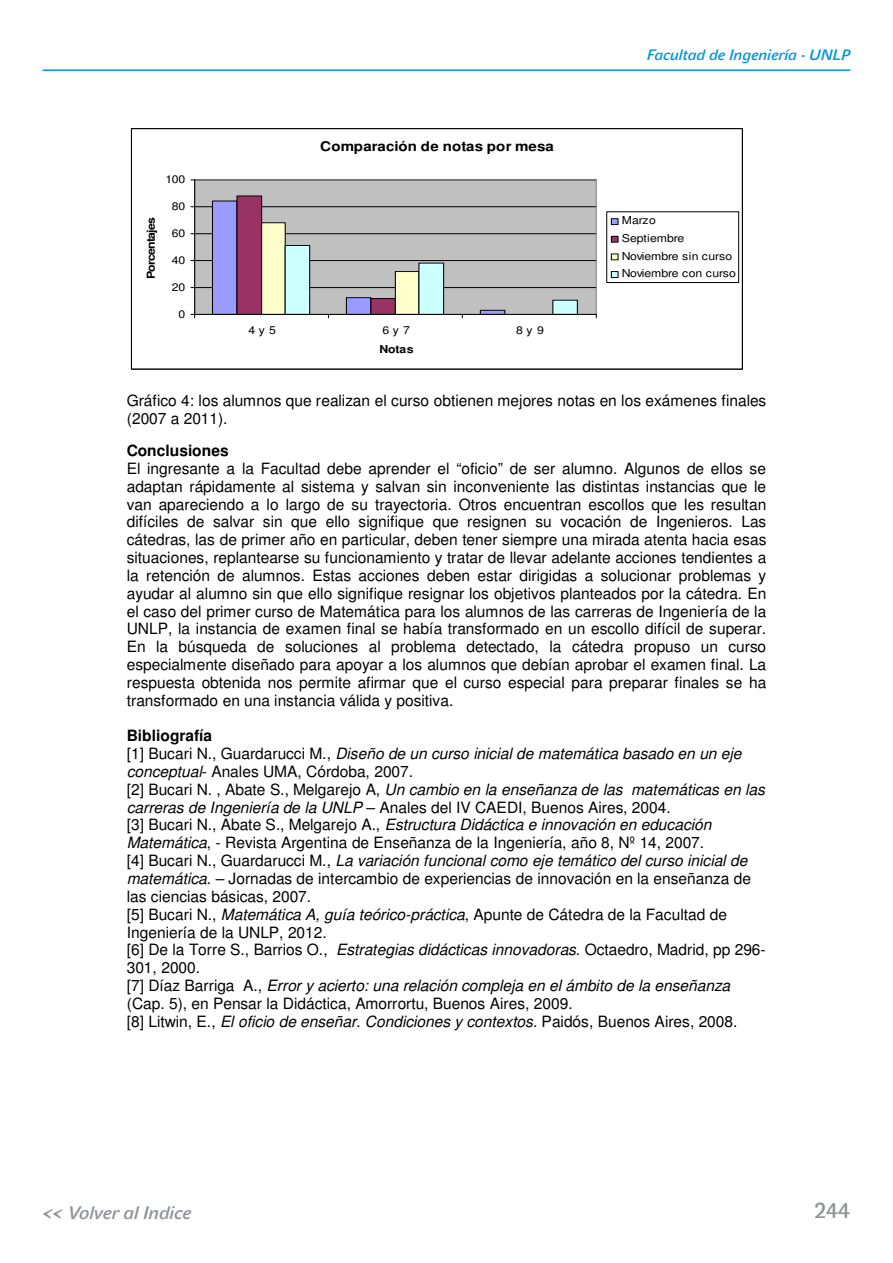
<style>
.page{position:relative;width:893px;height:1263px;background:#fff}
.page>*{position:absolute;margin:0;border:0;box-sizing:border-box;transform-origin:0 0}
.t1{font:21px "John Sans Med SCCE";color:#8f9398}
.t2{font:italic 18px "John Sans Med CE";color:#8f9398}
.t3{font:15.6px/17.9px "Helvetica";color:#000}
.t4{font:italic 15px "John Sans Med CE";color:#0096db}
.t5{font:700 13.5px "Helvetica";letter-spacing:.01em;color:#000;scale:1.12 1}
.t6{font:10.95px/17.7px "Helvetica";letter-spacing:-.015em;color:#000;scale:1.12 1}
.t7{font:700 10.95px "Helvetica";letter-spacing:-.05em;color:#000;scale:1.12 1}
.s1{font-weight:700}
.s2{font-style:italic}
.s3{font-size:21px}
</style>
<div class="page">
<hr style="left:43px;top:69px;width:807px;height:2px;background:#0096db">
<div style="left:195px;top:180px;width:401px;height:134px;background:#c0c0c0"></div>
<hr style="left:195px;top:287px;width:401px;height:1px;background:#000">
<hr style="left:195px;top:260px;width:401px;height:1px;background:#000">
<hr style="left:195px;top:233px;width:401px;height:1px;background:#000">
<hr style="left:195px;top:206px;width:401px;height:1px;background:#000">
<hr style="left:195px;top:180px;width:401px;height:1px;background:#000">
<hr style="left:195px;top:179px;width:401px;height:1px;background:#808080">
<hr style="left:596px;top:180px;width:1px;height:134px;background:#808080">
<div style="left:212px;top:201px;width:25px;height:113px;background:#9a9aff"></div>
<div style="left:212px;top:201px;width:25px;height:114px;border:1px solid #000"></div>
<div style="left:346px;top:298px;width:25px;height:16px;background:#9a9aff"></div>
<div style="left:346px;top:297px;width:25px;height:18px;border:1px solid #000"></div>
<svg style="left:480px;top:310px;width:25px;height:4px"></svg>
<div style="left:237px;top:196px;width:25px;height:118px;background:#9a3365"></div>
<div style="left:371px;top:299px;width:24px;height:15px;background:#9a3365"></div>
<div style="left:370px;top:298px;width:26px;height:17px;border:1px solid #000"></div>
<div style="left:262px;top:223px;width:23px;height:91px;background:#ffc"></div>
<div style="left:261px;top:222px;width:25px;height:93px;border:1px solid #000"></div>
<div style="left:395px;top:272px;width:24px;height:42px;background:#ffc"></div>
<div style="left:395px;top:271px;width:24px;height:44px;border:1px solid #000"></div>
<div style="left:285px;top:245px;width:25px;height:69px;background:#cff"></div>
<div style="left:285px;top:245px;width:25px;height:70px;border:1px solid #000"></div>
<div style="left:419px;top:263px;width:25px;height:51px;background:#cff"></div>
<div style="left:418px;top:263px;width:26px;height:52px;border:1px solid #000"></div>
<div style="left:553px;top:300px;width:24px;height:14px;background:#cff"></div>
<hr style="left:194px;top:180px;width:1px;height:134px;background:#000">
<hr style="left:195px;top:314px;width:401px;height:1px;background:#000">
<div style="left:607px;top:212px;width:132px;height:71px;border:1px solid #000"></div>
<div style="left:611px;top:219px;width:7px;height:6px;background:#9a9aff"></div>
<div style="left:611px;top:218px;width:7px;height:7px;border:1px solid #000"></div>
<div style="left:611px;top:236px;width:7px;height:6px;background:#9a3365"></div>
<div style="left:611px;top:236px;width:7px;height:7px;border:1px solid #000"></div>
<div style="left:611px;top:254px;width:7px;height:6px;background:#ffc"></div>
<div style="left:611px;top:253px;width:7px;height:7px;border:1px solid #000"></div>
<div style="left:611px;top:271px;width:7px;height:7px;border:1px solid #000"></div>
<div style="left:131px;top:128px;width:612px;height:242px;border:1px solid #000"></div>
<p class="t6" style="left:166px;top:171px;width:19px">100</p>
<p class="t6" style="left:172px;top:198px;width:14px">80</p>
<p class="t5" style="left:320px;top:138px;width:210px">Comparación de notas por mesa</p>
<p class="t4" style="left:647px;top:46px;width:205px">Facultad de Ingeniería - UNLP</p>
<p class="t7" style="left:145px;top:279px;width:57px;rotate:-90deg">Porcentajes</p>
<p class="t6" style="left:622px;top:212px;width:104px">Marzo<br>Septiembre<br>Noviembre sin curso<br>Noviembre con curso</p>
<p class="t6" style="left:172px;top:225px;width:14px">60</p>
<p class="t6" style="left:172px;top:252px;width:14px">40</p>
<p class="t6" style="left:172px;top:279px;width:14px">20</p>
<p class="t6" style="left:179px;top:306px;width:8px">0</p>
<p class="t6" style="left:248px;top:322px;width:26px">4 y 5</p>
<p class="t6" style="left:382px;top:322px;width:26px">6 y 7</p>
<p class="t6" style="left:516px;top:322px;width:26px">8 y 9</p>
<p class="t7" style="left:380px;top:343px;width:32px">Notas</p>
<p class="t3" style="left:127px;top:392px;width:641px">Gráfico 4: los alumnos que realizan el curso obtienen mejores notas en los exámenes finales (2007 a 2011).</p>
<p class="t3" style="left:127px;top:443px;width:641px"><span class="s1">Conclusiones<br></span>El ingresante a la Facultad debe aprender el “oficio” de ser alumno. Algunos de ellos se adaptan rápidamente al sistema y salvan sin inconveniente las distintas instancias que le van apareciendo a lo largo de su trayectoria. Otros encuentran escollos que les resultan difíciles de salvar sin que ello signifique que resignen su vocación de Ingenieros. Las cátedras, las de primer año en particular, deben tener siempre una mirada atenta hacia esas situaciones, replantearse su funcionamiento y tratar de llevar adelante acciones tendientes a la retención de alumnos. Estas acciones deben estar dirigidas a solucionar problemas y ayudar al alumno sin que ello signifique resignar los objetivos planteados por la cátedra. En el caso del primer curso de Matemática para los alumnos de las carreras de Ingeniería de la UNLP, la instancia de examen final se había transformado en un escollo difícil de superar.<br>En la búsqueda de soluciones al problema detectado, la cátedra propuso un curso especialmente diseñado para apoyar a los alumnos que debían aprobar el examen final. La respuesta obtenida nos permite afirmar que el curso especial para preparar finales se ha transformado en una instancia válida y positiva.</p>
<p class="t3" style="left:127px;top:728px;width:640px"><span class="s1">Bibliografía<br></span>[1] Bucari N., Guardarucci M., <span class="s2">Diseño de un curso inicial de matemática basado en un eje conceptual</span>- Anales UMA, Córdoba, 2007.<br>[2] Bucari N. , Abate S., Melgarejo A, <span class="s2">Un cambio en la enseñanza de las matemáticas en las carreras de Ingeniería de la UNLP</span> – Anales del IV CAEDI, Buenos Aires, 2004.<br>[3] Bucari N., Abate S., Melgarejo A., <span class="s2">Estructura Didáctica e innovación en educación Matemática</span>, - Revista Argentina de Enseñanza de la Ingeniería, año 8, Nº 14, 2007.<br>[4] Bucari N., Guardarucci M., <span class="s2">La variación funcional como eje temático del curso inicial de matemática</span>. – Jornadas de intercambio de experiencias de innovación en la enseñanza de las ciencias básicas, 2007.<br>[5] Bucari N., <span class="s2">Matemática A, guía teórico-práctica</span>, Apunte de Cátedra de la Facultad de Ingeniería de la UNLP, 2012.<br>[6] De la Torre S., Barrios O., <span class="s2">Estrategias didácticas innovadoras</span>. Octaedro, Madrid, pp 296- 301, 2000.<br>[7] Díaz Barriga A., <span class="s2">Error y acierto: una relación compleja en el ámbito de la enseñanza </span>(Cap. 5), en Pensar la Didáctica, Amorrortu, Buenos Aires, 2009.<br>[8] Litwin, E., <span class="s2">El oficio de enseñar. Condiciones y contextos</span>. Paidós, Buenos Aires, 2008.</p>
<p class="t2" style="left:43px;top:1202px;width:150px"><span class="s3">&lt;&lt;</span> Volver al Indice</p>
<p class="t1" style="left:814px;top:1198px;width:37px">244</p>
</div>
